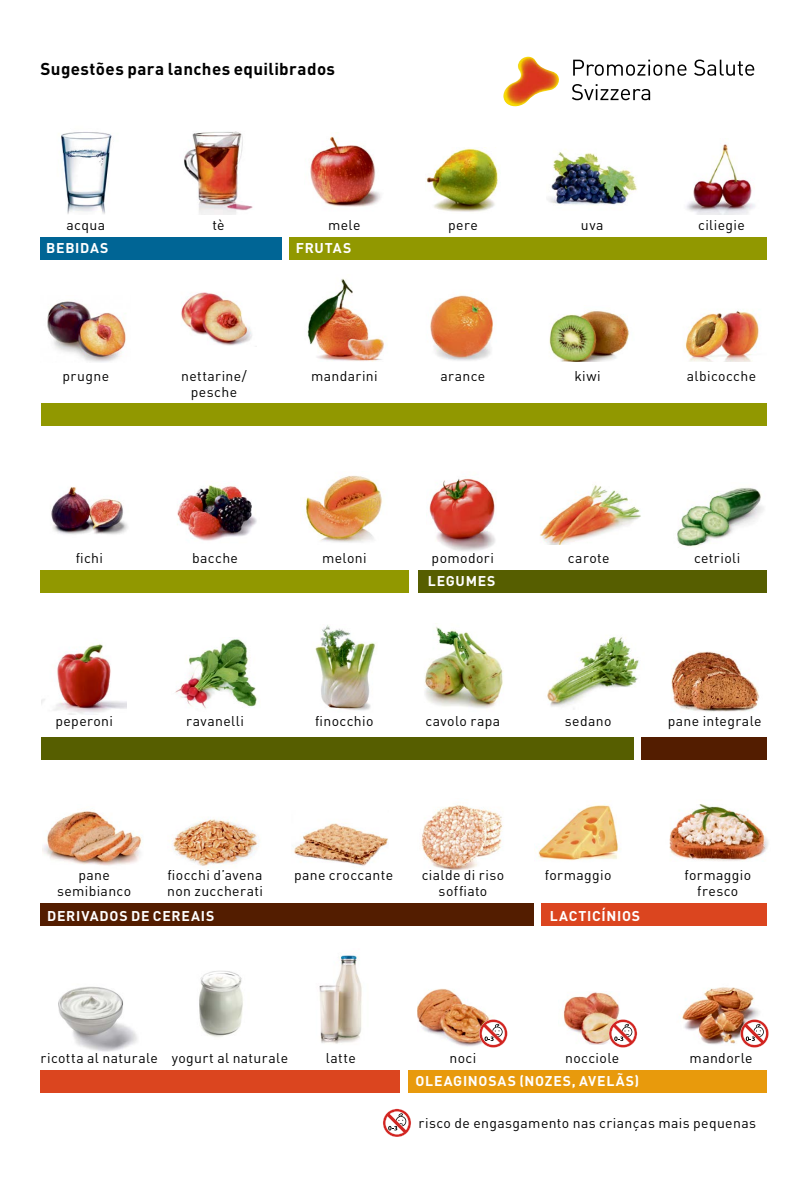
<style>
.page{position:relative;width:811px;height:1191px;background:#fff}
.page>*{position:absolute;margin:0;border:0;box-sizing:border-box;transform-origin:0 0}
.t1{font:700 17px "DIN Pro";letter-spacing:.02em;color:#000}
.t2{font:14px/16px "DIN Pro";letter-spacing:.025em;color:#000;text-align:center}
.t3{font:700 14px "DIN Pro";letter-spacing:.055em;color:#fff}
</style>
<div class="page">
<img style="left:61px;top:132px;width:51px;height:82px">
<img style="left:184px;top:131px;width:69px;height:83px">
<img style="left:310px;top:132px;width:71px;height:75px">
<img style="left:425px;top:148px;width:73px;height:64px">
<img style="left:547px;top:149px;width:90px;height:56px">
<img style="left:686px;top:144px;width:69px;height:70px">
<img style="left:181px;top:292px;width:71px;height:54px">
<img style="left:307px;top:278px;width:77px;height:84px">
<img style="left:430px;top:295px;width:63px;height:66px">
<img style="left:549px;top:311px;width:81px;height:51px">
<img style="left:685px;top:311px;width:74px;height:51px">
<img style="left:47px;top:301px;width:79px;height:61px">
<img style="left:51px;top:487px;width:77px;height:48px">
<img style="left:177px;top:485px;width:80px;height:56px">
<img style="left:305px;top:475px;width:78px;height:68px">
<img style="left:429px;top:478px;width:66px;height:73px">
<img style="left:540px;top:484px;width:101px;height:61px">
<img style="left:677px;top:487px;width:87px;height:60px">
<img style="left:41px;top:644px;width:85px;height:70px">
<img style="left:175px;top:639px;width:83px;height:70px">
<img style="left:315px;top:625px;width:61px;height:86px">
<img style="left:425px;top:627px;width:78px;height:81px">
<img style="left:547px;top:636px;width:92px;height:73px">
<img style="left:671px;top:651px;width:88px;height:61px">
<img style="left:173px;top:819px;width:85px;height:48px">
<img style="left:293px;top:823px;width:95px;height:43px">
<img style="left:421px;top:805px;width:82px;height:65px">
<img style="left:534px;top:805px;width:85px;height:56px">
<img style="left:669px;top:804px;width:99px;height:57px">
<img style="left:42px;top:811px;width:100px;height:55px">
<img style="left:319px;top:955px;width:43px;height:89px">
<img style="left:418px;top:988px;width:72px;height:59px">
<img style="left:682px;top:987px;width:78px;height:58px">
<img style="left:563px;top:992px;width:57px;height:52px">
<img style="left:199px;top:970px;width:44px;height:67px">
<img style="left:58px;top:986px;width:80px;height:66px">
<svg style="left:383px;top:1108px;width:28px;height:29px"></svg>
<svg style="left:740px;top:1019px;width:28px;height:28px"></svg>
<svg style="left:479px;top:1019px;width:28px;height:28px"></svg>
<svg style="left:609px;top:1019px;width:28px;height:28px"></svg>
<div style="left:41px;top:403px;width:725px;height:23px;background:#919800"></div>
<div style="left:41px;top:237px;width:241px;height:22px;background:#006595"></div>
<div style="left:289px;top:237px;width:477px;height:22px;background:#919800"></div>
<div style="left:41px;top:570px;width:368px;height:22px;background:#919800"></div>
<div style="left:418px;top:570px;width:348px;height:22px;background:#565e00"></div>
<div style="left:41px;top:737px;width:592px;height:22px;background:#565e00"></div>
<div style="left:640px;top:737px;width:126px;height:22px;background:#531d00"></div>
<div style="left:541px;top:903px;width:225px;height:23px;background:#db451f"></div>
<div style="left:41px;top:903px;width:493px;height:23px;background:#531d00"></div>
<div style="left:407px;top:1070px;width:359px;height:22px;background:#e89a0c"></div>
<div style="left:41px;top:1070px;width:359px;height:22px;background:#db451f"></div>
<img style="left:503px;top:57px;width:56px;height:50px">
<svg style="left:573px;top:60px;width:113px;height:16px"></svg>
<svg style="left:694px;top:60px;width:60px;height:16px"></svg>
<svg style="left:572px;top:84px;width:78px;height:16px"></svg>
<p class="t1" style="left:41px;top:57px;width:296px">Sugestões para lanches equilibrados</p>
<p class="t2" style="left:67px;top:217px;width:40px">acqua</p>
<p class="t2" style="left:212px;top:217px;width:14px">tè</p>
<p class="t2" style="left:328px;top:217px;width:34px">mele</p>
<p class="t2" style="left:448px;top:217px;width:31px">pere</p>
<p class="t2" style="left:581px;top:217px;width:24px">uva</p>
<p class="t2" style="left:698px;top:217px;width:48px">ciliegie</p>
<p class="t3" style="left:46px;top:238px;width:64px">BEBIDAS</p>
<p class="t3" style="left:296px;top:238px;width:57px">FRUTAS</p>
<p class="t2" style="left:181px;top:367px;width:67px">nettarine/</p>
<p class="t2" style="left:311px;top:367px;width:68px">mandarini</p>
<p class="t2" style="left:191px;top:383px;width:48px">pesche</p>
<p class="t2" style="left:63px;top:367px;width:48px">prugne</p>
<p class="t2" style="left:440px;top:367px;width:46px">arance</p>
<p class="t2" style="left:574px;top:367px;width:28px">kiwi</p>
<p class="t2" style="left:687px;top:367px;width:71px">albicocche</p>
<p class="t2" style="left:76px;top:549px;width:29px">fichi</p>
<p class="t2" style="left:192px;top:549px;width:47px">bacche</p>
<p class="t2" style="left:322px;top:549px;width:46px">meloni</p>
<p class="t2" style="left:431px;top:549px;width:64px">pomodori</p>
<p class="t2" style="left:568px;top:549px;width:43px">carote</p>
<p class="t2" style="left:694px;top:549px;width:48px">cetrioli</p>
<p class="t3" style="left:428px;top:571px;width:69px">LEGUMES</p>
<p class="t2" style="left:55px;top:713px;width:59px">peperoni</p>
<p class="t2" style="left:186px;top:713px;width:59px">ravanelli</p>
<p class="t2" style="left:315px;top:713px;width:60px">finocchio</p>
<p class="t2" style="left:425px;top:713px;width:76px">cavolo rapa</p>
<p class="t2" style="left:565px;top:713px;width:48px">sedano</p>
<p class="t2" style="left:667px;top:713px;width:95px">pane integrale</p>
<p class="t2" style="left:57px;top:866px;width:76px">pane semibianco</p>
<p class="t2" style="left:167px;top:866px;width:97px;text-align:left">fiocchi d’avena non zuccherati</p>
<p class="t2" style="left:294px;top:866px;width:101px">pane croccante</p>
<p class="t2" style="left:422px;top:866px;width:84px">cialde di riso soffiato</p>
<p class="t2" style="left:544px;top:866px;width:68px">formaggio</p>
<p class="t2" style="left:684px;top:866px;width:68px">formaggio fresco</p>
<p class="t3" style="left:47px;top:906px;width:169px">DERIVADOS DE CEREAIS</p>
<p class="t3" style="left:550px;top:906px;width:92px">LACTICÍNIOS</p>
<p class="t2" style="left:41px;top:1049px;width:249px">ricotta al naturale yogurt al naturale</p>
<p class="t2" style="left:326px;top:1049px;width:32px">latte</p>
<p class="t2" style="left:449px;top:1049px;width:28px">noci</p>
<p class="t2" style="left:565px;top:1049px;width:56px">nocciole</p>
<p class="t2" style="left:689px;top:1049px;width:65px">mandorle</p>
<p class="t3" style="left:415px;top:1071px;width:225px">OLEAGINOSAS (NOZES, AVELÃS)</p>
<p class="t2" style="left:418px;top:1114px;width:339px">risco de engasgamento nas crianças mais pequenas</p>
</div>
